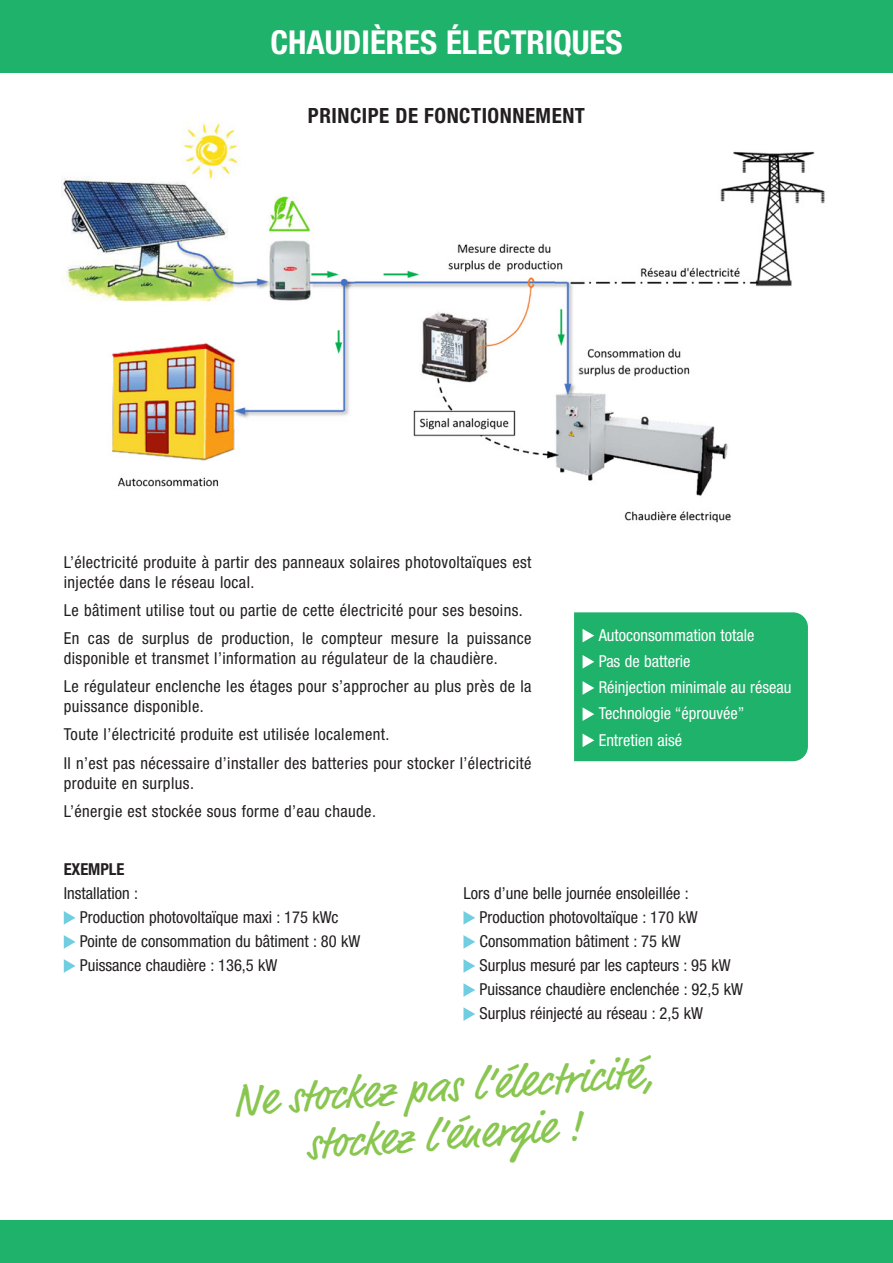
<style>
.page{position:relative;width:893px;height:1263px;background:#fff}
.page>*{position:absolute;margin:0;border:0;box-sizing:border-box;transform-origin:0 0}
.Grand_Titre{font:45px/48px "Market Pro";color:#89c650;text-align:center}
.Grand_Titre-2{font:700 condensed 33px "Helvetica Neue";color:#fff}
.Légende{font:700 condensed 21px "Helvetica Neue";letter-spacing:.025em;color:#231f20}
.Texte{font:condensed 16.5px/19.8px "Helvetica Neue";letter-spacing:.025em;color:#231f20}
.Texte-2{font:condensed 16.5px "Helvetica Neue";color:#231f20}
.Texte_option{font:condensed 16.5px "Helvetica Neue";color:#fff}
.Texte-3{font:700 condensed 16.5px "Helvetica Neue";letter-spacing:-.005em;color:#231f20}
</style>
<div class="page">
<img style="left:62px;top:123px;width:763px;height:400px">
<div style="left:574px;top:612px;width:234px;height:149px;background:#1eb26a"></div>
<svg style="left:64px;top:911px;width:12px;height:14px"></svg>
<svg style="left:64px;top:935px;width:12px;height:14px"></svg>
<svg style="left:64px;top:959px;width:12px;height:14px"></svg>
<svg style="left:463px;top:911px;width:12px;height:14px"></svg>
<svg style="left:463px;top:935px;width:12px;height:14px"></svg>
<svg style="left:463px;top:959px;width:12px;height:14px"></svg>
<svg style="left:463px;top:983px;width:12px;height:14px"></svg>
<svg style="left:463px;top:1007px;width:12px;height:14px"></svg>
<div style="left:0;top:0;width:893px;height:72px;background:#1eb26a"></div>
<div style="left:0;top:1220px;width:893px;height:43px;background:#1eb26a"></div>
<p class="Grand_Titre-2" style="left:270px;top:23px;width:354px">CHAUDIÈRES ÉLECTRIQUES</p>
<p class="Légende" style="left:308px;top:102px;width:278px">PRINCIPE DE FONCTIONNEMENT</p>
<p class="Texte" style="left:64px;top:552px;width:469px">L’électricité produite à partir des panneaux solaires photovoltaïques est injectée dans le réseau local.</p>
<p class="Texte" style="left:64px;top:600px;width:461px">Le bâtiment utilise tout ou partie de cette électricité pour ses besoins.</p>
<p class="Texte" style="left:64px;top:628px;width:469px">En cas de surplus de production, le compteur mesure la puissance disponible et transmet l’information au régulateur de la chaudière.</p>
<p class="Texte" style="left:64px;top:676px;width:469px">Le régulateur enclenche les étages pour s’approcher au plus près de la puissance disponible.</p>
<p class="Texte" style="left:64px;top:725px;width:327px">Toute l’électricité produite est utilisée localement.</p>
<p class="Texte" style="left:64px;top:753px;width:469px">Il n’est pas nécessaire d’installer des batteries pour stocker l’électricité produite en surplus.</p>
<p class="Texte" style="left:64px;top:801px;width:314px">L’énergie est stockée sous forme d’eau chaude.</p>
<p class="Texte_option" style="left:599px;top:625px;width:157px">Autoconsommation totale</p>
<p class="Texte_option" style="left:599px;top:652px;width:93px">Pas de batterie</p>
<p class="Texte_option" style="left:599px;top:678px;width:194px">Réinjection minimale au réseau</p>
<p class="Texte_option" style="left:599px;top:704px;width:147px">Technologie “éprouvée”</p>
<p class="Texte_option" style="left:599px;top:730px;width:85px">Entretien aisé</p>
<p class="Texte-3" style="left:64px;top:859px;width:62px">EXEMPLE</p>
<p class="Texte-2" style="left:64px;top:884px;width:76px">Installation :</p>
<p class="Texte-2" style="left:80px;top:908px;width:260px">Production photovoltaïque maxi : 175 kWc</p>
<p class="Texte-2" style="left:80px;top:932px;width:282px">Pointe de consommation du bâtiment : 80 kW</p>
<p class="Texte-2" style="left:80px;top:956px;width:199px">Puissance chaudière : 136,5 kW</p>
<p class="Texte-2" style="left:463px;top:884px;width:227px">Lors d’une belle journée ensoleillée :</p>
<p class="Texte-2" style="left:480px;top:908px;width:219px">Production photovoltaïque : 170 kW</p>
<p class="Texte-2" style="left:480px;top:932px;width:203px">Consommation bâtiment : 75 kW</p>
<p class="Texte-2" style="left:480px;top:956px;width:253px">Surplus mesuré par les capteurs : 95 kW</p>
<p class="Texte-2" style="left:480px;top:980px;width:265px">Puissance chaudière enclenchée : 92,5 kW</p>
<p class="Texte-2" style="left:480px;top:1004px;width:225px">Surplus réinjecté au réseau : 2,5 kW</p>
<p class="Grand_Titre" style="left:231px;top:1079px;width:424px;rotate:-4deg">Ne stockez pas l’électricité, stockez l’énergie !</p>
</div>
